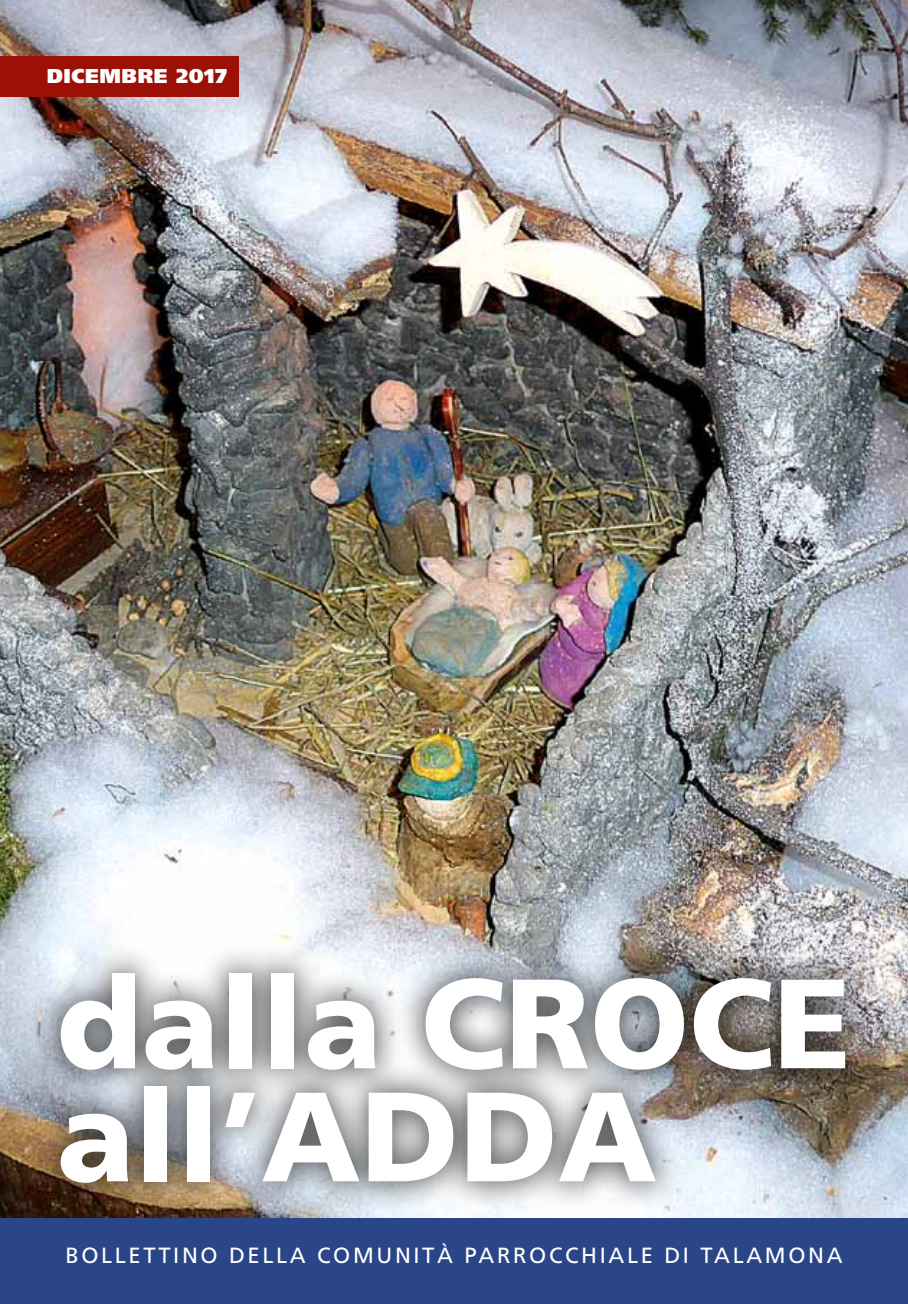
<style>
.page{position:relative;width:908px;height:1304px;background:#fff}
.page>*{position:absolute;margin:0;border:0;box-sizing:border-box;transform-origin:0 0}
.t1{font:900 127px/113px "Frutiger";color:#fff}
.t2{font:22px "Frutiger";letter-spacing:.12em;color:#fff}
.t3{font:900 20px "Frutiger";letter-spacing:.03em;color:#fff}
</style>
<div class="page">
<img style="left:0;top:0;width:907px;height:1219px">
<div style="left:0;top:1219px;width:907px;height:85px;background:#2a4689"></div>
<div style="left:0;top:57px;width:238px;height:40px;background:#9c1006"></div>
<div style="left:30px;top:942px;width:844px;height:271px;background:#000;opacity:.7"></div>
<p class="t3" style="left:47px;top:64px;width:182px">DICEMBRE 2017</p>
<h1 class="t1" style="left:57px;top:965px;width:795px">dalla CROCE all’ADDA</h1>
<p class="t2" style="left:65px;top:1242px;width:778px">BOLLETTINO DELLA COMUNITÀ PARROCCHIALE DI TALAMONA</p>
</div>
